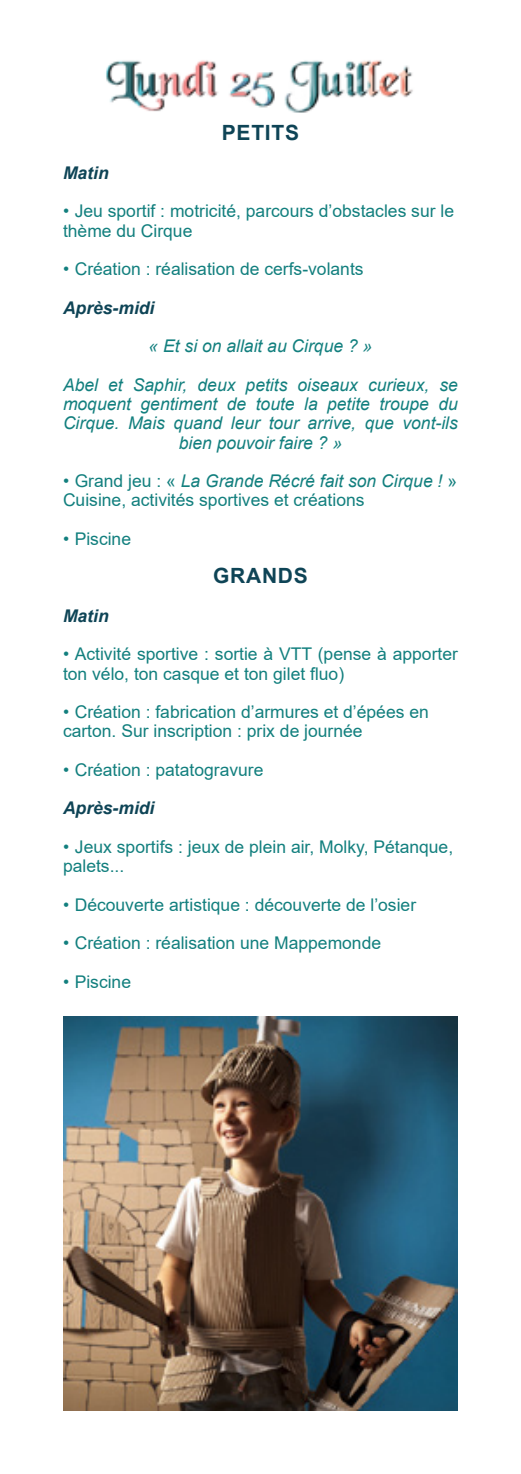
<style>
.page{position:relative;width:521px;height:1474px;background:#fff}
.page>*{position:absolute;margin:0;border:0;box-sizing:border-box;transform-origin:0 0}
.t1{font:700 21px "Arial";letter-spacing:.035em;color:#0e4456}
.t2{font:17.5px/19.2px "Arial";color:#127f7e}
.t3{font:italic 17.5px/19.2px "Arial";color:#127f7e;text-align:center}
.t4{font:italic 700 17.5px "Arial";color:#0e4456}
.s1{font-style:italic}
</style>
<div class="page">
<img style="left:105px;top:60px;width:308px;height:53px">
<img style="left:63px;top:1016px;width:394px;height:394px">
<p class="t1" style="left:222px;top:118px;width:79px">PETITS</p>
<p class="t4" style="left:63px;top:161px;width:47px">Matin</p>
<p class="t2" style="left:63px;top:201px;width:392px">• Jeu sportif : motricité, parcours d’obstacles sur le thème du Cirque</p>
<p class="t2" style="left:63px;top:259px;width:302px">• Création : réalisation de cerfs-volants</p>
<p class="t4" style="left:63px;top:296px;width:93px">Après-midi</p>
<p class="t3" style="left:149px;top:337px;width:225px">« Et si on allait au Cirque ? »</p>
<p class="t3" style="left:63px;top:375px;width:396px">Abel et Saphir, deux petits oiseaux curieux, se moquent gentiment de toute la petite troupe du Cirque. Mais quand leur tour arrive, que vont-ils bien pouvoir faire ? »</p>
<p class="t2" style="left:63px;top:471px;width:395px">• Grand jeu : « <span class="s1">La Grande Récré fait son Cirque !</span> »<br>Cuisine, activités sportives et créations</p>
<p class="t2" style="left:63px;top:529px;width:70px">• Piscine</p>
<p class="t1" style="left:213px;top:561px;width:96px">GRANDS</p>
<p class="t4" style="left:63px;top:604px;width:47px">Matin</p>
<p class="t2" style="left:63px;top:644px;width:396px">• Activité sportive : sortie à VTT (pense à apporter ton vélo, ton casque et ton gilet fluo)</p>
<p class="t2" style="left:63px;top:702px;width:367px">• Création : fabrication d’armures et d’épées en carton. Sur inscription : prix de journée</p>
<p class="t2" style="left:63px;top:760px;width:202px">• Création : patatogravure</p>
<p class="t4" style="left:63px;top:796px;width:93px">Après-midi</p>
<p class="t2" style="left:63px;top:837px;width:392px">• Jeux sportifs : jeux de plein air, Molky, Pétanque, palets...</p>
<p class="t2" style="left:63px;top:894px;width:355px">• Découverte artistique : découverte de l’osier</p>
<p class="t2" style="left:63px;top:933px;width:320px">• Création : réalisation une Mappemonde</p>
<p class="t2" style="left:63px;top:971px;width:70px">• Piscine</p>
</div>
